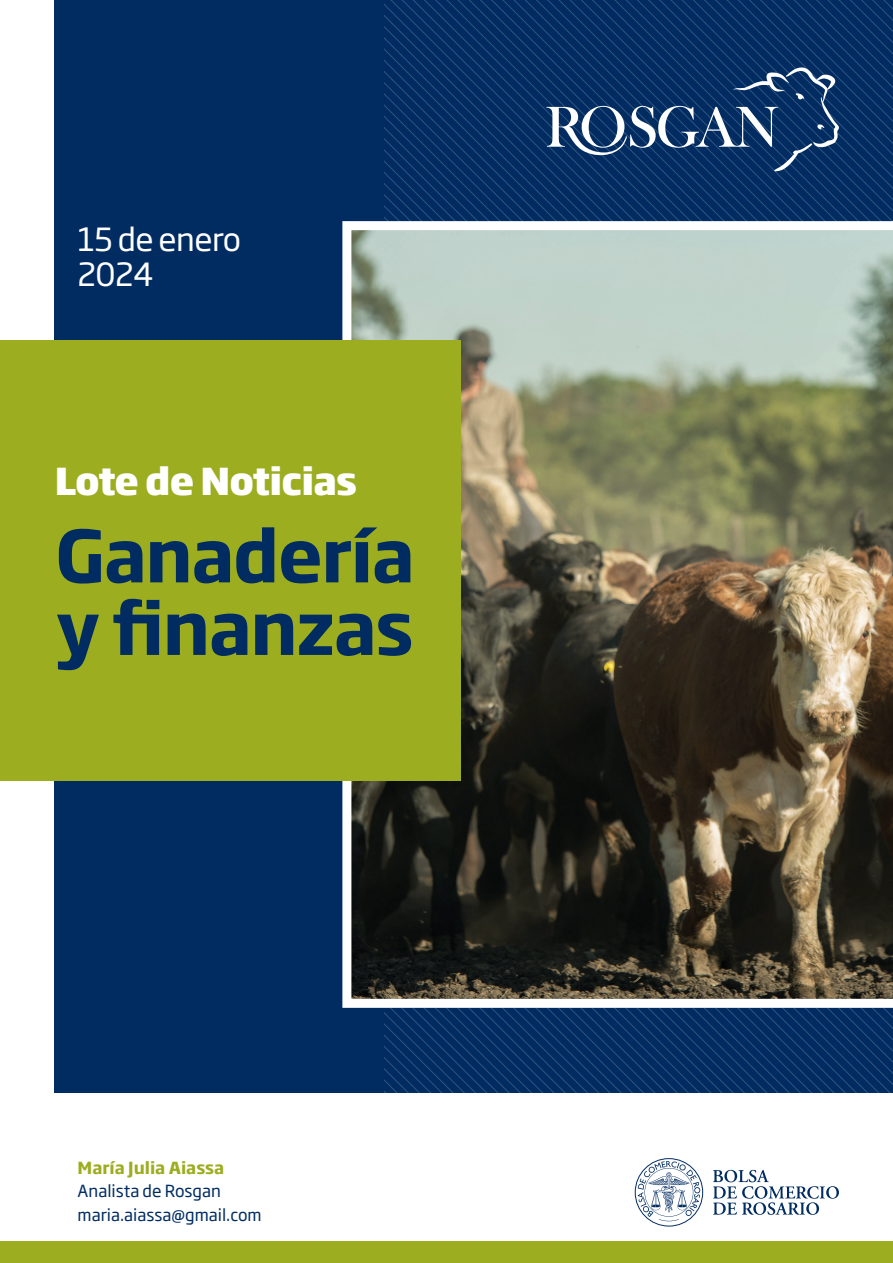
<style>
.page{position:relative;width:893px;height:1263px;background:#fff}
.page>*{position:absolute;margin:0;border:0;box-sizing:border-box;transform-origin:0 0}
.t1{font:700 70.65px/72.6px "Soho Gothic Pro";letter-spacing:-.02em;color:#002c62}
.t2{font:800 36.75px "Soho Gothic Pro";letter-spacing:-.02em;color:#fff}
.t3{font:31.5px/35.1px "Soho Gothic Pro";letter-spacing:-.02em;color:#fff}
.t4{font:16.5px/23.2px "Soho Gothic Pro";color:#002c62}
.t5{font:700 16.5px "Soho Gothic Pro";color:#9dad20}
</style>
<div class="page">
<div style="left:54px;top:0;width:839px;height:1093px;background:#002c62"></div>
<svg style="left:510px;top:0;width:11px;height:1093px"></svg>
<svg style="left:499px;top:0;width:11px;height:1093px"></svg>
<svg style="left:488px;top:0;width:11px;height:1093px"></svg>
<svg style="left:476px;top:0;width:12px;height:1093px"></svg>
<svg style="left:465px;top:0;width:11px;height:1093px"></svg>
<svg style="left:454px;top:0;width:11px;height:1093px"></svg>
<svg style="left:443px;top:0;width:11px;height:1093px"></svg>
<svg style="left:431px;top:0;width:12px;height:1093px"></svg>
<svg style="left:420px;top:0;width:11px;height:1093px"></svg>
<svg style="left:385px;top:0;width:35px;height:1093px"></svg>
<div style="left:0;top:1242px;width:893px;height:21px;background:#9dad20"></div>
<svg style="left:546px;top:67px;width:295px;height:105px"></svg>
<svg style="left:713px;top:1170px;width:126px;height:45px"></svg>
<svg style="left:635px;top:1158px;width:68px;height:68px"></svg>
<svg style="left:342px;top:221px;width:551px;height:787px"></svg>
<div style="left:0;top:340px;width:461px;height:440px;background:#9dad20"></div>
<h3 class="t3" style="left:78px;top:220px;width:165px">15 de enero<br>2024</h3>
<h2 class="t2" style="left:55px;top:451px;width:304px">Lote de Noticias</h2>
<h1 class="t1" style="left:55px;top:515px;width:361px">Ganadería y finanzas</h1>
<p class="t5" style="left:78px;top:1155px;width:148px">María Julia Aiassa</p>
<p class="t4" style="left:78px;top:1179px;width:186px">Analista de Rosgan maria.aiassa@gmail.com</p>
</div>
